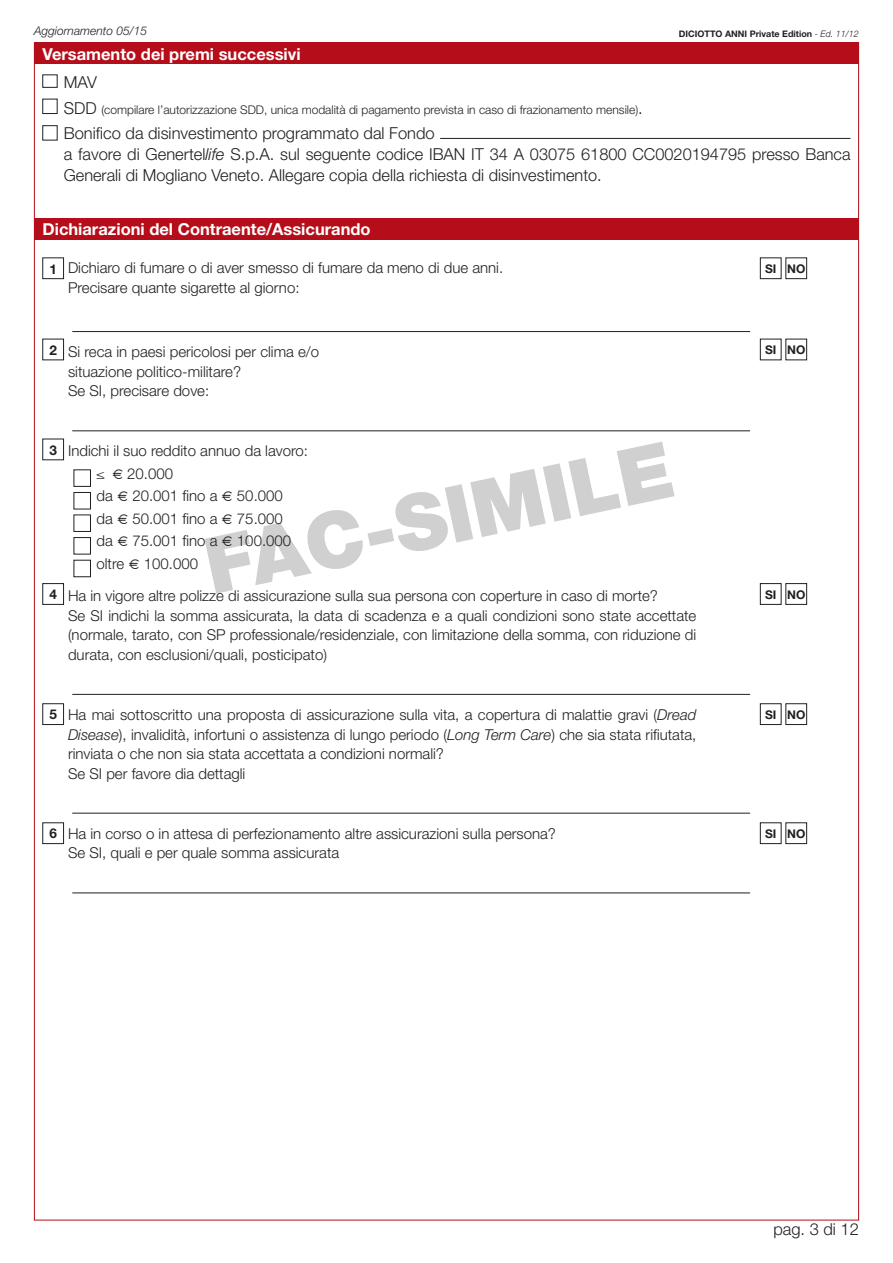
<style>
.page{position:relative;width:893px;height:1263px;background:#fff}
.page>*{position:absolute;margin:0;border:0;box-sizing:border-box;transform-origin:0 0}
.t1{font:300 16.5px/21px "Helvetica Neue";color:#231f20}
.t2{font:700 16.5px "Helvetica Neue";color:#fff}
.t3{font:300 15px/19.5px "Helvetica Neue";color:#231f20}
.t4{font:700 13.5px "Helvetica Neue";color:#231f20}
.t5{font:300 12px "Helvetica Neue";color:#231f20}
.t6{font:700 12px "Helvetica Neue";color:#231f20}
.t7{font:italic 300 12px "Helvetica Neue";color:#231f20}
.t8{font:700 9px "Helvetica Neue";color:#231f20}
.s1{font-weight:300;font-style:italic}
.s2{font-size:16.5px}
.s3{font-style:italic}
.s4{font-family:"Palatino";font-weight:400}
</style>
<div class="page">
<div style="left:34px;top:218px;width:825px;height:21px;background:#b50e1a"></div>
<hr style="left:72px;top:331px;width:678px;height:1px;background:#231f20">
<hr style="left:72px;top:431px;width:678px;height:1px;background:#231f20">
<hr style="left:72px;top:694px;width:678px;height:1px;background:#231f20">
<hr style="left:72px;top:813px;width:678px;height:1px;background:#231f20">
<hr style="left:72px;top:893px;width:678px;height:1px;background:#231f20">
<div style="left:43px;top:258px;width:21px;height:21px;border:1px solid #231f20"></div>
<div style="left:43px;top:339px;width:21px;height:21px;border:1px solid #231f20"></div>
<div style="left:43px;top:583px;width:21px;height:22px;border:1px solid #231f20"></div>
<div style="left:43px;top:703px;width:21px;height:22px;border:1px solid #231f20"></div>
<div style="left:43px;top:822px;width:21px;height:22px;border:1px solid #231f20"></div>
<div style="left:760px;top:258px;width:21px;height:21px;border:1px solid #231f20"></div>
<div style="left:760px;top:339px;width:21px;height:21px;border:1px solid #231f20"></div>
<div style="left:760px;top:583px;width:21px;height:22px;border:1px solid #231f20"></div>
<div style="left:760px;top:703px;width:21px;height:22px;border:1px solid #231f20"></div>
<div style="left:760px;top:822px;width:21px;height:22px;border:1px solid #231f20"></div>
<div style="left:786px;top:258px;width:21px;height:21px;border:1px solid #231f20"></div>
<div style="left:786px;top:339px;width:21px;height:21px;border:1px solid #231f20"></div>
<div style="left:786px;top:583px;width:21px;height:22px;border:1px solid #231f20"></div>
<div style="left:786px;top:703px;width:21px;height:22px;border:1px solid #231f20"></div>
<div style="left:786px;top:822px;width:21px;height:22px;border:1px solid #231f20"></div>
<div style="left:74px;top:470px;width:17px;height:17px;border:1px solid #231f20"></div>
<div style="left:74px;top:515px;width:17px;height:17px;border:1px solid #231f20"></div>
<div style="left:74px;top:492px;width:17px;height:17px;border:1px solid #231f20"></div>
<div style="left:74px;top:537px;width:17px;height:17px;border:1px solid #231f20"></div>
<div style="left:74px;top:560px;width:17px;height:17px;border:1px solid #231f20"></div>
<div style="left:34px;top:43px;width:825px;height:21px;background:#b50e1a"></div>
<div style="left:43px;top:75px;width:14px;height:13px;border:1px solid #231f20"></div>
<div style="left:43px;top:99px;width:14px;height:15px;border:1px solid #231f20"></div>
<hr style="left:440px;top:138px;width:410px;height:1px;background:#231f20">
<svg style="left:204px;top:442px;width:471px;height:152px"></svg>
<p class="t7" style="left:34px;top:24px;width:115px">Aggiornamento 05/15</p>
<p class="t8" style="left:679px;top:28px;width:181px">DICIOTTO ANNI Private Edition <span class="s1">- Ed. 11/12</span></p>
<p class="t2" style="left:43px;top:44px;width:260px">Versamento dei premi successivi</p>
<p class="t1" style="left:64px;top:72px;width:35px">MAV</p>
<p class="t5" style="left:64px;top:102px;width:580px"><span class="s2">SDD</span> (compilare l’autorizzazione SDD, unica modalità di pagamento prevista in caso di frazionamento mensile)<span class="s2">.</span></p>
<p class="t1" style="left:64px;top:122px;width:788px">Bonifico da disinvestimento programmato dal Fondo<br>a favore di Genertel<span class="s3">life</span> S.p.A. sul seguente codice IBAN IT 34 A 03075 61800 CC0020194795 presso Banca<br>Generali di Mogliano Veneto. Allegare copia della richiesta di disinvestimento.</p>
<p class="t2" style="left:43px;top:219px;width:330px">Dichiarazioni del Contraente/Assicurando</p>
<p class="t3" style="left:68px;top:258px;width:437px">Dichiaro di fumare o di aver smesso di fumare da meno di due anni.<br>Precisare quante sigarette al giorno:</p>
<p class="t4" style="left:49px;top:260px;width:9px">1</p>
<p class="t6" style="left:765px;top:261px;width:13px">SI</p>
<p class="t6" style="left:787px;top:261px;width:20px">NO</p>
<p class="t4" style="left:49px;top:342px;width:9px">2</p>
<p class="t3" style="left:68px;top:342px;width:253px">Si reca in paesi pericolosi per clima e/o situazione politico-militare?<br>Se SI, precisare dove:</p>
<p class="t6" style="left:765px;top:342px;width:13px">SI</p>
<p class="t6" style="left:787px;top:342px;width:20px">NO</p>
<p class="t4" style="left:49px;top:441px;width:9px">3</p>
<p class="t4" style="left:49px;top:586px;width:9px">4</p>
<p class="t3" style="left:97px;top:440px;width:213px;line-height:22.5px;text-indent:-29px">Indichi il suo reddito annuo da lavoro: <span class="s4">≤ €</span> 20.000<br>da <span class="s4">€</span> 20.001 fino a <span class="s4">€</span> 50.000<br>da <span class="s4">€</span> 50.001 fino a <span class="s4">€</span> 75.000<br>da <span class="s4">€</span> 75.001 fino a <span class="s4">€</span> 100.000 oltre <span class="s4">€</span> 100.000</p>
<p class="t3" style="left:68px;top:586px;width:630px">Ha in vigore altre polizze di assicurazione sulla sua persona con coperture in caso di morte?<br>Se SI indichi la somma assicurata, la data di scadenza e a quali condizioni sono state accettate (normale, tarato, con SP professionale/residenziale, con limitazione della somma, con riduzione di durata, con esclusioni/quali, posticipato)</p>
<p class="t6" style="left:765px;top:587px;width:13px">SI</p>
<p class="t6" style="left:787px;top:587px;width:20px">NO</p>
<p class="t4" style="left:49px;top:706px;width:9px">5</p>
<p class="t3" style="left:68px;top:705px;width:630px">Ha mai sottoscritto una proposta di assicurazione sulla vita, a copertura di malattie gravi (<span class="s3">Dread Disease</span>), invalidità, infortuni o assistenza di lungo periodo (<span class="s3">Long Term Care</span>) che sia stata rifiutata, rinviata o che non sia stata accettata a condizioni normali?<br>Se SI per favore dia dettagli</p>
<p class="t6" style="left:765px;top:707px;width:13px">SI</p>
<p class="t6" style="left:787px;top:707px;width:20px">NO</p>
<p class="t4" style="left:49px;top:825px;width:9px">6</p>
<p class="t3" style="left:68px;top:823px;width:489px">Ha in corso o in attesa di perfezionamento altre assicurazioni sulla persona?<br>Se SI, quali e per quale somma assicurata</p>
<p class="t6" style="left:765px;top:826px;width:13px">SI</p>
<p class="t6" style="left:787px;top:826px;width:20px">NO</p>
<p class="t1" style="left:773px;top:1219px;width:87px">pag. 3 di 12</p>
</div>
